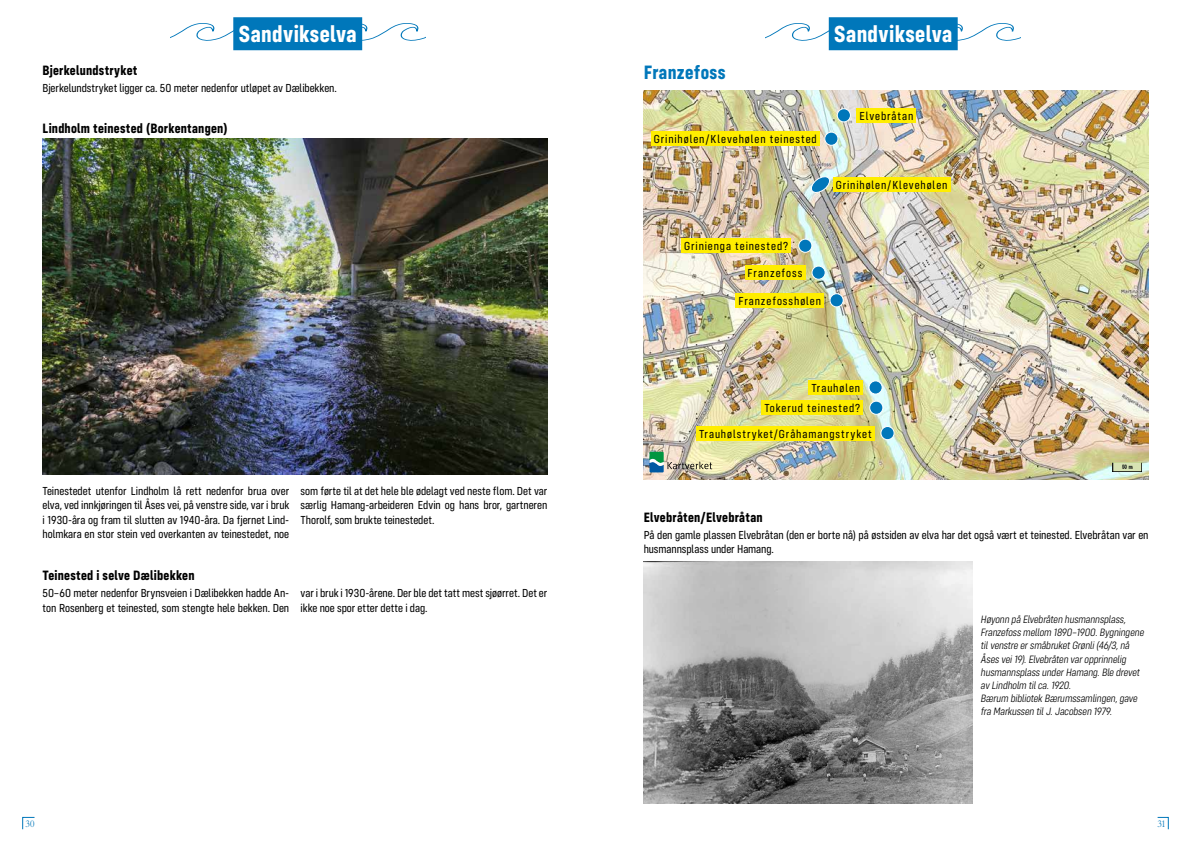
<style>
.page{position:relative;width:1191px;height:842px;background:#fff}
.page>*{position:absolute;margin:0;border:0;box-sizing:border-box;transform-origin:0 0}
.t1{font:700 24px "Config Condensed";letter-spacing:.015em;color:#fff}
.t2{font:700 20px "Config Condensed";letter-spacing:.02em;color:#0077ba}
.t3{font:700 14px "Config Condensed";letter-spacing:.015em;color:#000}
.t4{font:12px/14.4px "Config Condensed";color:#000}
.t5{font:12px/20px "Config Condensed";letter-spacing:.075em;color:#000;text-align:right}
.t6{font:italic 300 11px/13.2px "Config Condensed";letter-spacing:-.005em;color:#000}
.t7{font:9px "Bembo Titling MT Std";color:#0077ba}
</style>
<div class="page">
<svg style="left:170px;top:22px;width:255px;height:19px"></svg>
<svg style="left:765px;top:22px;width:255px;height:19px"></svg>
<svg style="left:22px;top:816px;width:13px;height:14px"></svg>
<svg style="left:1157px;top:816px;width:12px;height:14px"></svg>
<img style="left:43px;top:138px;width:504px;height:337px">
<img style="left:643px;top:90px;width:505px;height:390px">
<img style="left:643px;top:561px;width:329px;height:242px">
<div style="left:233px;top:17px;width:129px;height:33px;background:#0077ba"></div>
<div style="left:828px;top:17px;width:129px;height:33px;background:#0077ba"></div>
<svg style="left:649px;top:452px;width:63px;height:20px"></svg>
<img style="left:1112px;top:463px;width:29px;height:9px">
<div style="left:837px;top:109px;width:13px;height:13px;background:#0077ba;border-radius:50%"></div>
<div style="left:836px;top:108px;width:15px;height:14px;border:1px solid #fff;border-radius:50%"></div>
<div style="left:824px;top:132px;width:14px;height:13px;background:#0077ba;border-radius:50%"></div>
<div style="left:824px;top:132px;width:14px;height:14px;border:1px solid #fff;border-radius:50%"></div>
<svg style="left:810px;top:174px;width:20px;height:21px"></svg>
<div style="left:798px;top:239px;width:14px;height:13px;background:#0077ba;border-radius:50%"></div>
<div style="left:798px;top:239px;width:14px;height:14px;border:1px solid #fff;border-radius:50%"></div>
<div style="left:812px;top:266px;width:13px;height:13px;background:#0077ba;border-radius:50%"></div>
<div style="left:811px;top:266px;width:14px;height:14px;border:1px solid #fff;border-radius:50%"></div>
<div style="left:830px;top:294px;width:13px;height:13px;background:#0077ba;border-radius:50%"></div>
<div style="left:829px;top:293px;width:14px;height:14px;border:1px solid #fff;border-radius:50%"></div>
<div style="left:869px;top:381px;width:13px;height:13px;background:#0077ba;border-radius:50%"></div>
<div style="left:868px;top:380px;width:14px;height:15px;border:1px solid #fff;border-radius:50%"></div>
<div style="left:869px;top:401px;width:14px;height:13px;background:#0077ba;border-radius:50%"></div>
<div style="left:869px;top:401px;width:14px;height:14px;border:1px solid #fff;border-radius:50%"></div>
<div style="left:881px;top:426px;width:13px;height:14px;background:#0077ba;border-radius:50%"></div>
<div style="left:880px;top:426px;width:14px;height:14px;border:1px solid #fff;border-radius:50%"></div>
<div style="left:856px;top:108px;width:60px;height:15px;background:#ffed00"></div>
<div style="left:651px;top:131px;width:168px;height:15px;background:#ffed00"></div>
<div style="left:833px;top:177px;width:117px;height:14px;background:#ffed00"></div>
<div style="left:681px;top:238px;width:110px;height:15px;background:#ffed00"></div>
<div style="left:745px;top:265px;width:60px;height:15px;background:#ffed00"></div>
<div style="left:735px;top:293px;width:89px;height:15px;background:#ffed00"></div>
<div style="left:808px;top:380px;width:55px;height:15px;background:#ffed00"></div>
<div style="left:761px;top:400px;width:102px;height:15px;background:#ffed00"></div>
<div style="left:696px;top:426px;width:178px;height:14px;background:#ffed00"></div>
<h1 class="t1" style="left:239px;top:20px;width:119px">Sandvikselva</h1>
<h1 class="t1" style="left:834px;top:20px;width:119px">Sandvikselva</h1>
<p class="t3" style="left:43px;top:62px;width:96px">Bjerkelundstryket</p>
<p class="t4" style="left:43px;top:81px;width:296px">Bjerkelundstryket ligger ca. 50 meter nedenfor utløpet av Dælibekken.</p>
<p class="t3" style="left:43px;top:121px;width:186px">Lindholm teinested (Borkentangen)</p>
<p class="t4" style="left:43px;top:484px;width:248px;text-align:justify">Teinestedet utenfor Lindholm lå rett nedenfor brua over elva, ved innkjøringen til Åses vei, på venstre side, var i bruk i 1930-åra og fram til slutten av 1940-åra. Da fjernet Lind&shy;holmkara en stor stein ved overkanten av teinestedet, noe</p>
<p class="t4" style="left:300px;top:484px;width:248px;text-align:justify">som førte til at det hele ble ødelagt ved neste flom. Det var særlig Hamang-arbeideren Edvin og hans bror, gartneren Thorolf, som brukte teinestedet.</p>
<p class="t3" style="left:43px;top:567px;width:153px">Teinested i selve Dælibekken</p>
<p class="t4" style="left:43px;top:586px;width:248px">50–60 meter nedenfor Brynsveien i Dælibekken hadde An&shy;ton Rosenberg et teinested, som stengte hele bekken. Den</p>
<p class="t4" style="left:300px;top:586px;width:248px">var i bruk i 1930-årene. Der ble det tatt mest sjøørret. Det er ikke noe spor etter dette i dag.</p>
<h2 class="t2" style="left:643px;top:61px;width:83px">Franzefoss</h2>
<p class="t5" style="left:654px;top:129px;width:164px">Grinihølen/Klevehølen teinested</p>
<p class="t5" style="left:859px;top:106px;width:55px">Elvebråtan</p>
<p class="t5" style="left:835px;top:175px;width:113px">Grinihølen/Klevehølen</p>
<p class="t5" style="left:684px;top:236px;width:106px">Grinienga teinested?</p>
<p class="t5" style="left:747px;top:263px;width:56px">Franzefoss</p>
<p class="t5" style="left:738px;top:291px;width:84px">Franzefosshølen</p>
<p class="t5" style="left:764px;top:378px;width:97px">Trauhølen<br>Tokerud teinested?</p>
<p class="t5" style="left:699px;top:424px;width:174px">Trauhølstryket/Gråhamangstryket</p>
<p class="t3" style="left:643px;top:509px;width:121px">Elvebråten/Elvebråtan</p>
<p class="t4" style="left:643px;top:528px;width:506px">På den gamle plassen Elvebråtan (den er borte nå) på østsiden av elva har det også vært et teinested. Elvebråtan var en husmannsplass under Hamang.</p>
<p class="t6" style="left:981px;top:613px;width:165px">Høyonn på Elvebråten husmannsplass, Franzefoss mellom 1890–1900. Bygningene til venstre er småbruket Grønli (46/3, nå Åses vei 19). Elvebråten var opprinnelig husmannsplass under Hamang. Ble drevet av Lindholm til ca. 1920.<br>Bærum bibliotek Bærumssamlingen, gave fra Markussen til J. Jacobsen 1979.</p>
<p class="t7" style="left:26px;top:818px;width:10px">30</p>
<p class="t7" style="left:1157px;top:818px;width:9px">31</p>
</div>
